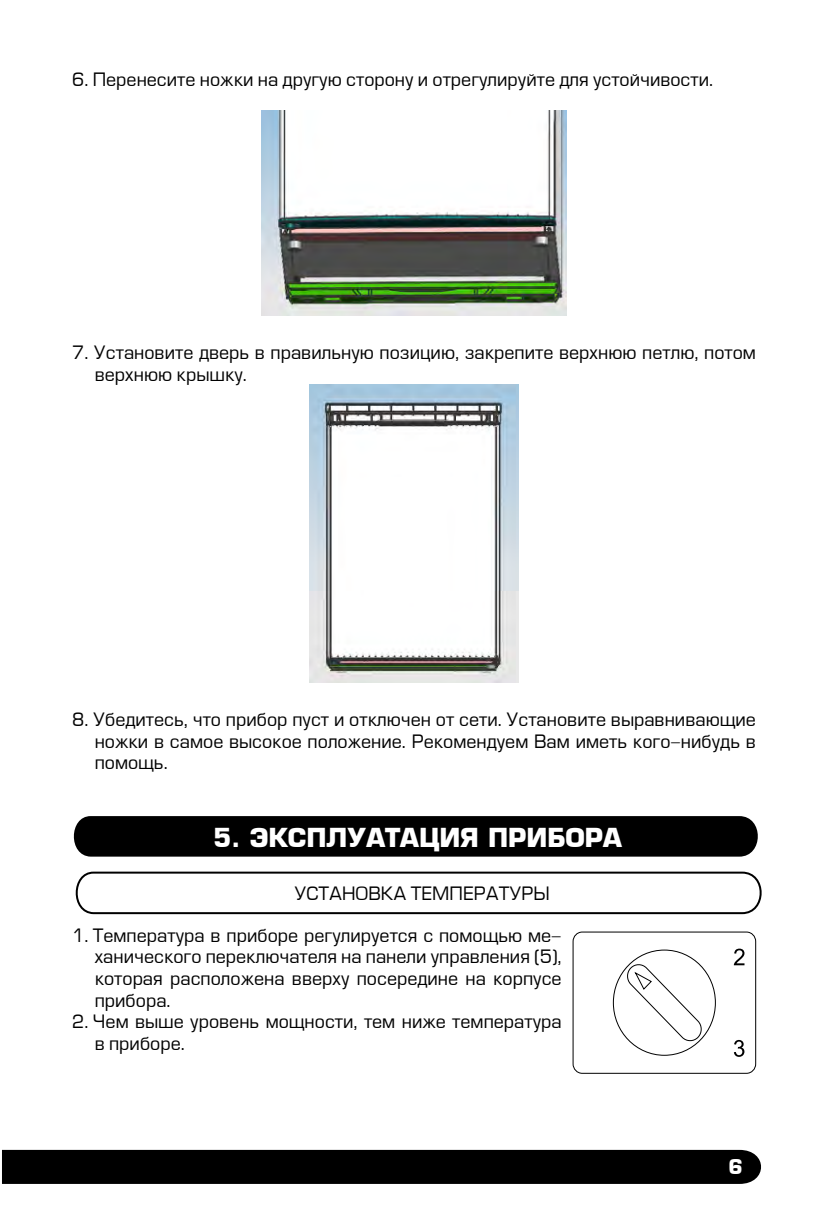
<style>
.page{position:relative;width:828px;height:1214px;background:#fff}
.page>*{position:absolute;margin:0;border:0;box-sizing:border-box;transform-origin:0 0}
.t1{font:700 25.6px "Europe";color:#fff}
.t2{font:700 20px "Europe";color:#fff}
.t3{font:18px/21.6px "Europe Normal";color:#000}
</style>
<div class="page">
<div style="left:2px;top:1149px;width:759px;height:34px;background:#000"></div>
<img style="left:261px;top:111px;width:305px;height:205px">
<img style="left:309px;top:384px;width:210px;height:298px">
<div style="left:73px;top:816px;width:685px;height:40px;background:#000"></div>
<svg style="left:75px;top:871px;width:687px;height:44px"></svg>
<svg style="left:572px;top:931px;width:184px;height:142px"></svg>
<p class="t3" style="left:72px;top:69px;width:642px">6. Перенесите ножки на другую сторону и отрегулируйте для устойчивости.</p>
<p class="t3" style="left:95px;top:342px;width:663px;text-indent:-23px">7. Установите дверь в правильную позицию, закрепите верхнюю петлю, потом верхнюю крышку.</p>
<p class="t3" style="left:95px;top:709px;width:663px;text-align:justify;text-indent:-23px">8. Убедитесь, что прибор пуст и отключен от сети. Установите выравнивающие ножки в самое высокое положение. Рекомендуем Вам иметь кого-нибудь в помощь.</p>
<h1 class="t1" style="left:213px;top:821px;width:410px">5. ЭКСПЛУАТАЦИЯ ПРИБОРА</h1>
<p class="t3" style="left:294px;top:883px;width:257px">УСТАНОВКА ТЕМПЕРАТУРЫ</p>
<p class="t3" style="left:95px;top:925px;width:468px;text-align:justify;text-indent:-23px">1. Температура в приборе регулируется с помощью ме&shy;ханического переключателя на панели управления (5), которая расположена вверху посередине на корпусе прибора.</p>
<p class="t3" style="left:95px;top:1011px;width:468px;text-indent:-23px">2. Чем выше уровень мощности, тем ниже температура в приборе.</p>
<p class="t2" style="left:728px;top:1154px;width:16px">6</p>
</div>
